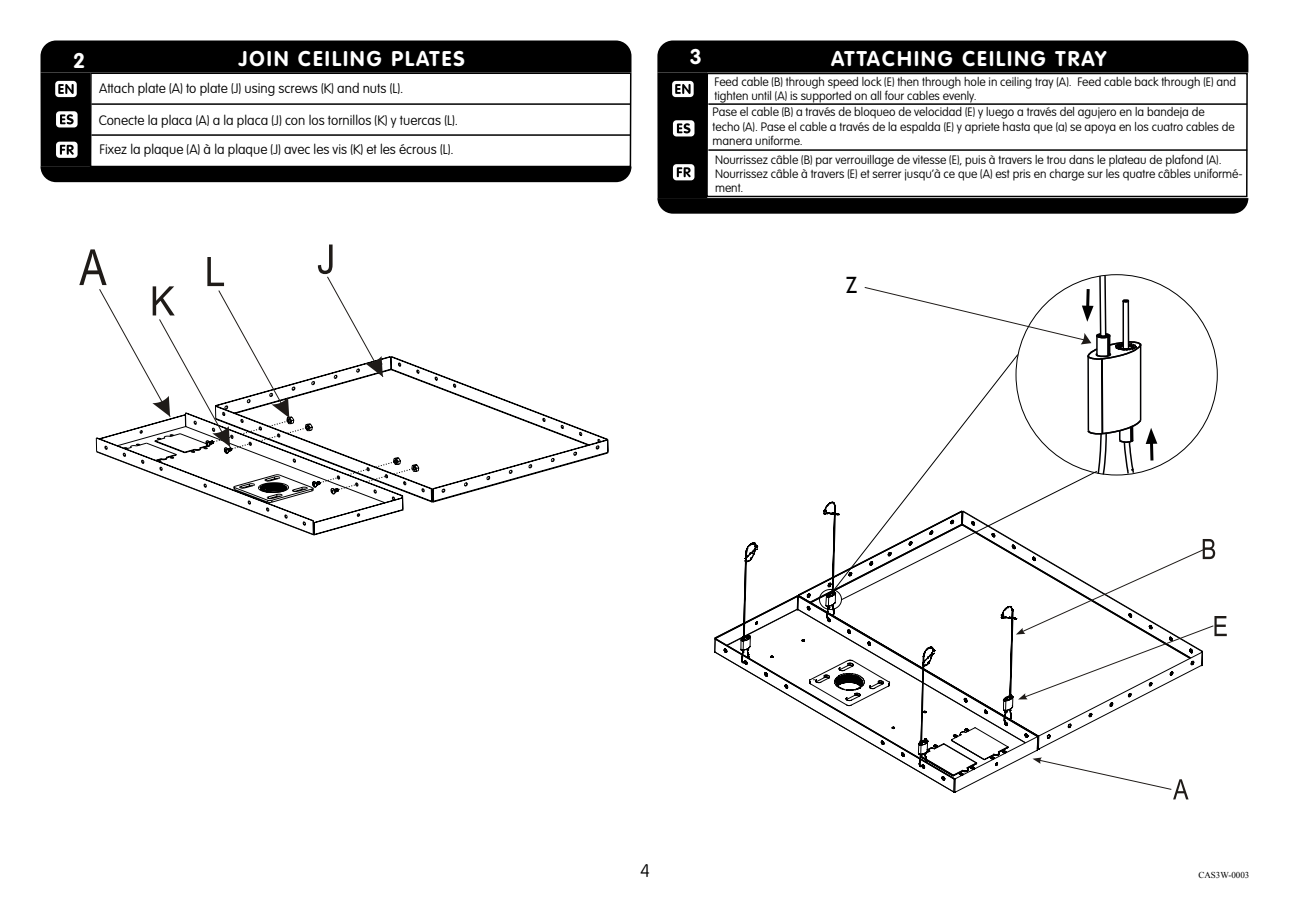
<style>
.page{position:relative;width:1290px;height:920px;background:#fff}
.page>*{position:absolute;margin:0;border:0;box-sizing:border-box;transform-origin:0 0}
.t1{font:22.5px "Trebuchet MS";color:#000}
.t2{font:700 21px "VAG Rounded Std";letter-spacing:.1em;color:#fff}
.t3{font:100 18px "VAG Rounded Std";color:#000}
.t4{font:100 13.5px/29.4px "VAG Rounded Std";color:#000}
.t5{font:100 12px/14.4px "VAG Rounded Std";color:#000}
.t6{font:9px "Times New Roman";color:#000}
</style>
<div class="page">
<svg style="left:433px;top:372px;width:175px;height:131px"></svg>
<svg style="left:90px;top:72px;width:542px;height:96px"></svg>
<div style="left:40px;top:41px;width:591px;height:32px;background:#000"></div>
<div style="left:41px;top:73px;width:49px;height:94px;background:#000"></div>
<hr style="left:91px;top:103px;width:539px;height:2px;background:#000">
<hr style="left:91px;top:134px;width:539px;height:2px;background:#000">
<div style="left:56px;top:111px;width:22px;height:16px;background:#fff;border-radius:3px"></div>
<svg style="left:60px;top:114px;width:14px;height:10px"></svg>
<div style="left:56px;top:142px;width:22px;height:16px;background:#fff;border-radius:3px"></div>
<svg style="left:60px;top:145px;width:14px;height:10px"></svg>
<div style="left:55px;top:81px;width:22px;height:16px;background:#fff;border-radius:3px"></div>
<svg style="left:58px;top:84px;width:16px;height:10px"></svg>
<div style="left:40px;top:167px;width:591px;height:15px;background:#000"></div>
<svg style="left:79px;top:245px;width:354px;height:290px"></svg>
<svg style="left:707px;top:73px;width:541px;height:125px"></svg>
<div style="left:657px;top:41px;width:591px;height:32px;background:#000"></div>
<div style="left:657px;top:73px;width:50px;height:125px;background:#000"></div>
<hr style="left:708px;top:103px;width:539px;height:2px;background:#000">
<hr style="left:708px;top:149px;width:539px;height:2px;background:#000">
<svg style="left:673px;top:120px;width:21px;height:16px"></svg>
<svg style="left:677px;top:123px;width:13px;height:10px"></svg>
<div style="left:673px;top:164px;width:21px;height:16px;background:#fff;border-radius:3px"></div>
<svg style="left:677px;top:167px;width:14px;height:10px"></svg>
<div style="left:672px;top:81px;width:22px;height:16px;background:#fff;border-radius:3px"></div>
<svg style="left:675px;top:84px;width:15px;height:10px"></svg>
<svg style="left:657px;top:198px;width:591px;height:16px;background:#090909"></svg>
<svg style="left:715px;top:274px;width:512px;height:525px"></svg>
<h2 class="t2" style="left:73px;top:48px;width:14px">2</h2>
<h2 class="t2" style="left:239px;top:46px;width:227px">JOIN CEILING PLATES</h2>
<p class="t4" style="left:99px;top:74px;width:306px">Attach plate (A) to plate (J) using screws (K) and nuts (L).</p>
<p class="t4" style="left:99px;top:106px;width:361px">Conecte la placa (A) a la placa (J) con los tornillos (K) y tuercas (L).<br>Fixez la plaque (A) à la plaque (J) avec les vis (K) et les écrous (L).</p>
<h2 class="t2" style="left:690px;top:44px;width:14px">3</h2>
<h2 class="t2" style="left:831px;top:46px;width:277px">ATTACHING CEILING TRAY</h2>
<p class="t5" style="left:714px;top:75px;width:523px">Feed cable (B) through speed lock (E) then through hole in ceiling tray (A). Feed cable back through (E) and tighten until (A) is supported on all four cables evenly.</p>
<p class="t5" style="left:713px;top:105px;width:523px">Pase el cable (B) a través de bloqueo de velocidad (E) y luego a través del agujero en la bandeja de techo (A). Pase el cable a través de la espalda (E) y apriete hasta que (a) se apoya en los cuatro cables de manera uniforme.</p>
<p class="t5" style="left:715px;top:153px;width:529px">Nourrissez câble (B) par verrouillage de vitesse (E), puis à travers le trou dans le plateau de plafond (A).<br>Nourrissez câble à travers (E) et serrer jusqu’à ce que (A) est pris en charge sur les quatre câbles uniformé&shy;ment.</p>
<h1 class="t1" style="left:845px;top:271px;width:14px">Z</h1>
<h3 class="t3" style="left:640px;top:860px;width:11px">4</h3>
<p class="t6" style="left:1198px;top:868px;width:53px">CAS3W-0003</p>
</div>
